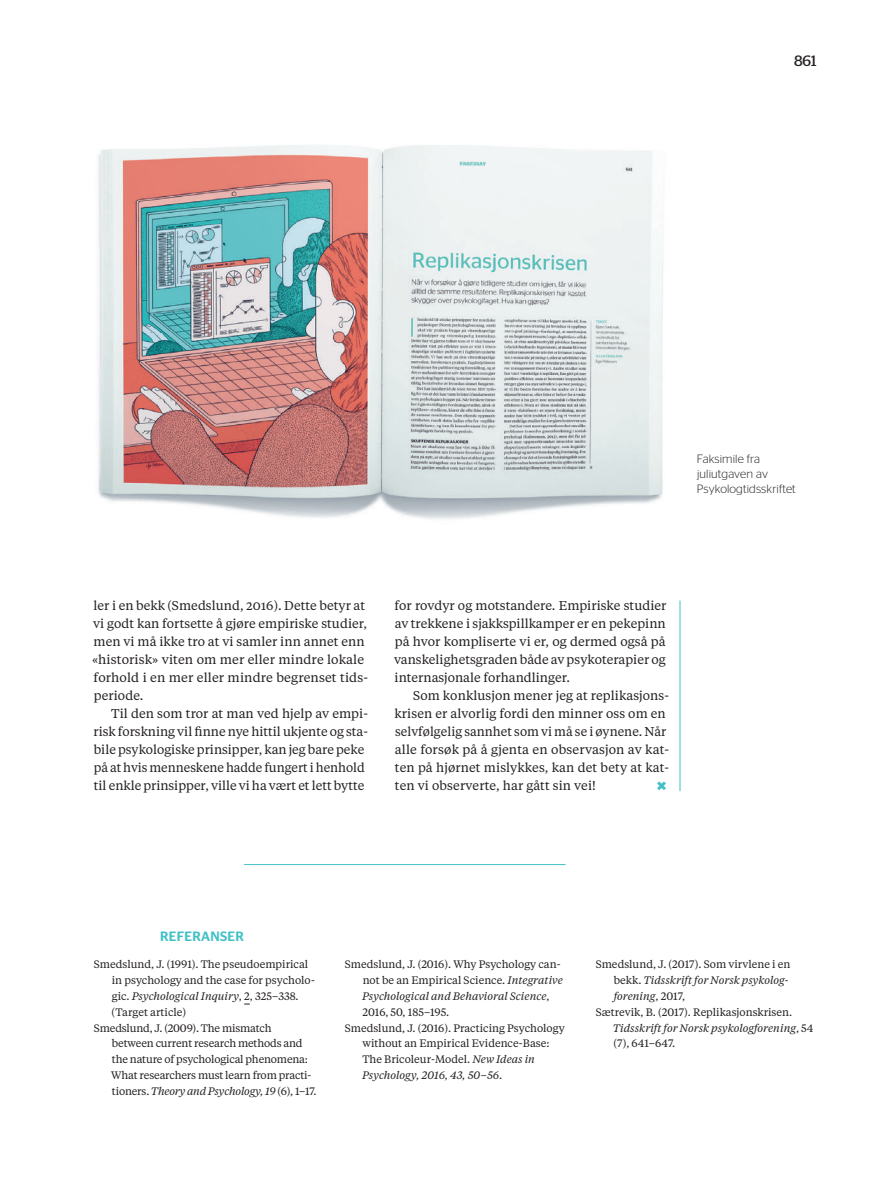
<style>
.page{position:relative;width:893px;height:1191px;background:#fff}
.page>*{position:absolute;margin:0;border:0;box-sizing:border-box;transform-origin:0 0}
.t1{font:700 18px "Stag Sans";color:#41c1c6}
.t2{font:15px "Stag";color:#231f20}
.t3{font:500 13.5px "Stag Sans";letter-spacing:.02em;color:#41c1c6}
.t4{font:12.75px/18px "Tiempos Text";letter-spacing:.005em;color:#231f20}
.t5{font:300 12px/15px "Stag Sans";letter-spacing:.01em;color:#231f20}
.t6{font:10.8px "Tiempos Text";color:#231f20}
.t7{font:italic 10.8px "Tiempos Text";color:#231f20}
.s1{font-style:normal}
.s2{font-style:italic}
</style>
<div class="page">
<hr style="left:680px;top:600px;width:1px;height:191px;background:#41c1c6">
<img style="left:98px;top:145px;width:565px;height:374px">
<hr style="left:244px;top:864px;width:322px;height:1px;background:#41c1c6">
<p class="t2" style="left:794px;top:52px;width:24px">861</p>
<p class="t5" style="left:697px;top:451px;width:101px">Faksimile fra juliutgaven av<br>Psykologtidsskriftet</p>
<p class="t4" style="left:92px;top:596px;width:277px">ler i en bekk (Smedslund, 2016). Dette betyr at vi godt kan fortsette å gjøre empiriske studier, men vi må ikke tro at vi samler inn annet enn «historisk» viten om mer eller mindre lokale forhold i en mer eller mindre begrenset tids&shy;periode.</p>
<p class="t4" style="left:94px;top:704px;width:276px;text-indent:18px">Til den som tror at man ved hjelp av empi&shy;risk forskning vil finne nye hittil ukjente og sta&shy;bile psykologiske prinsipper, kan jeg bare peke på at hvis menneskene hadde fungert i henhold til enkle prinsipper, ville vi ha vært et lett bytte</p>
<p class="t4" style="left:394px;top:596px;width:274px;text-align:justify">for rovdyr og motstandere. Empiriske studier av trekkene i sjakkspillkamper er en pekepinn på hvor kompliserte vi er, og dermed også på vanskelighetsgraden både av psykoterapier og internasjonale forhandlinger.</p>
<p class="t4" style="left:395px;top:686px;width:276px;text-indent:19px">Som konklusjon mener jeg at replikasjons&shy;krisen er alvorlig fordi den minner oss om en selvfølgelig sannhet som vi må se i øynene. Når alle forsøk på å gjenta en observasjon av kat&shy;ten på hjørnet mislykkes, kan det bety at kat&shy;ten vi observerte, har gått sin vei!</p>
<h1 class="t1" style="left:657px;top:775px;width:11px">×</h1>
<p class="t3" style="left:160px;top:928px;width:85px">REFERANSER</p>
<p class="t6" style="left:94px;top:957px;width:216px">Smedslund, J. (1991). The pseudoempirical</p>
<p class="t6" style="left:112px;top:972px;width:205px">in psychology and the case for psycholo-</p>
<p class="t7" style="left:112px;top:988px;width:188px"><span class="s1">gic.</span> Psychological Inquiry<span class="s1">, 2, 325–338.</span></p>
<p class="t6" style="left:112px;top:1004px;width:76px">(Target article)</p>
<p class="t6" style="left:94px;top:1020px;width:179px">Smedslund, J. (2009). The mismatch</p>
<p class="t6" style="left:112px;top:1036px;width:192px">between current research methods and</p>
<p class="t6" style="left:112px;top:1052px;width:197px">the nature of psychological phenomena:</p>
<p class="t6" style="left:111px;top:1068px;width:202px">What researchers must learn from practi-</p>
<p class="t7" style="left:112px;top:1083px;width:206px"><span class="s1">tioners.</span> Theory and Psychology, 19 <span class="s1">(6), 1–17.</span></p>
<p class="t6" style="left:345px;top:957px;width:217px">Smedslund, J. (2016). Why Psychology can-</p>
<p class="t6" style="left:363px;top:972px;width:202px">not be an Empirical Science. <span class="s2">Integrative</span></p>
<p class="t7" style="left:362px;top:988px;width:189px">Psychological and Behavioral Science<span class="s1">,</span></p>
<p class="t6" style="left:363px;top:1004px;width:88px">2016, 50, 185–195.</p>
<p class="t6" style="left:345px;top:1020px;width:221px">Smedslund, J. (2016). Practicing Psychology</p>
<p class="t6" style="left:362px;top:1036px;width:189px">without an Empirical Evidence-Base:</p>
<p class="t6" style="left:362px;top:1052px;width:174px">The Bricoleur-Model. <span class="s2">New Ideas in</span></p>
<p class="t7" style="left:362px;top:1068px;width:142px">Psychology, 2016, 43, 50–56<span class="s1">.</span></p>
<p class="t6" style="left:596px;top:957px;width:196px">Smedslund, J. (2017). Som virvlene i en</p>
<p class="t7" style="left:614px;top:972px;width:175px"><span class="s1">bekk.</span> Tidsskrift for Norsk psykolog-</p>
<p class="t7" style="left:614px;top:988px;width:73px">forening<span class="s1">, 2017,</span></p>
<p class="t6" style="left:596px;top:1004px;width:198px">Sætrevik, B. (2017). Replikasjonskrisen.</p>
<p class="t7" style="left:613px;top:1020px;width:202px">Tidsskrift for Norsk psykologforening<span class="s1">, 54</span></p>
<p class="t6" style="left:613px;top:1036px;width:63px">(7), 641–647.</p>
</div>
